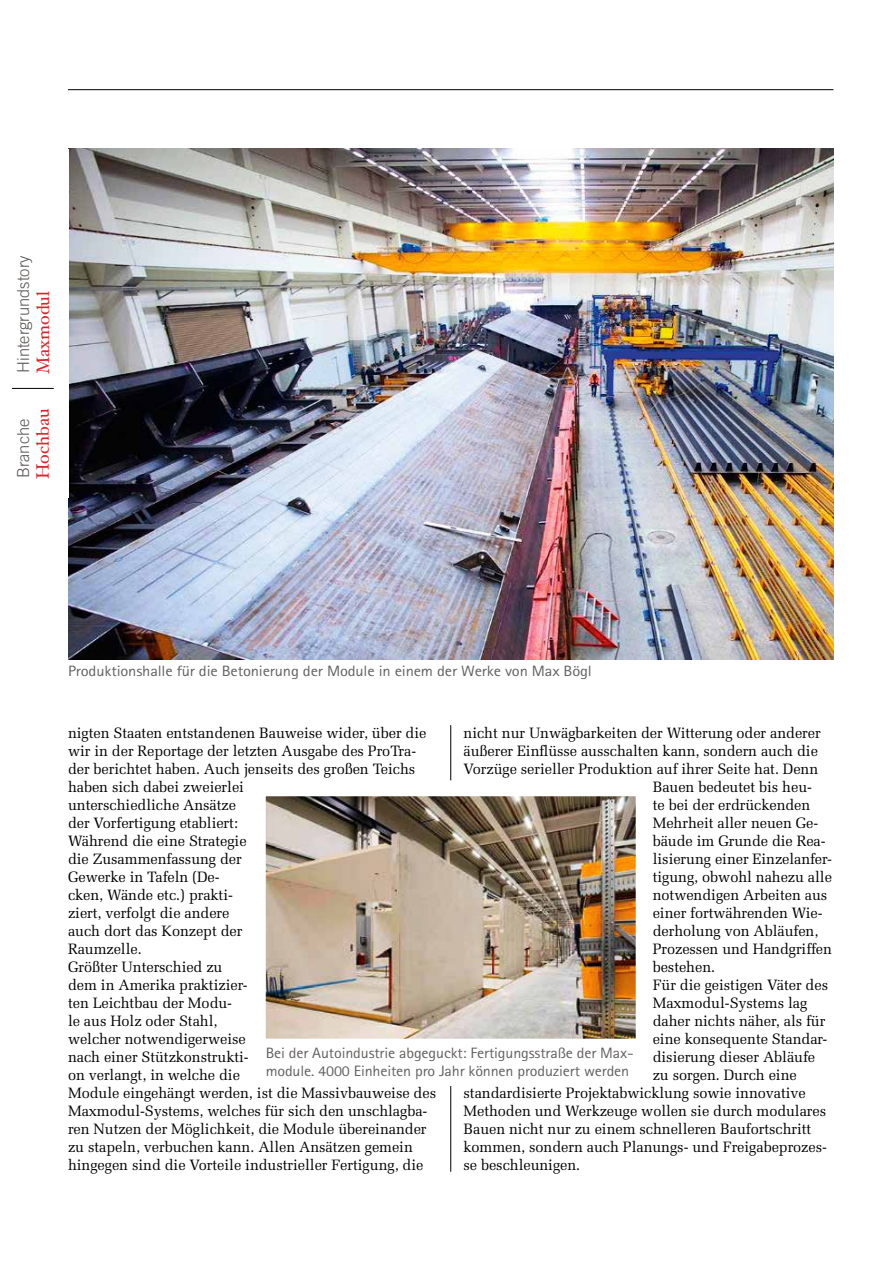
<style>
.page{position:relative;width:893px;height:1263px;background:#fff}
.page>*{position:absolute;margin:0;border:0;box-sizing:border-box;transform-origin:0 0}
.t1{font:18px "Hoefler Text";color:#da262b}
.t2{font:300 16.5px "Trade Gothic";color:#595654}
.t3{font:15px/18px "Melior LT Std";letter-spacing:-.005em;color:#000}
.t4{font:15px/18px "Agfa Rotis Sans Serif";letter-spacing:-.01em;color:#646160;scale:1.07 1}
.t5{font:15px "Agfa Rotis Sans Serif";letter-spacing:-.01em;color:#646160;scale:1.1 1}
</style>
<div class="page">
<hr style="left:68px;top:89px;width:765px;height:1px;background:#000">
<hr style="left:450px;top:725px;width:1px;height:447px;background:#000">
<img style="left:68px;top:149px;width:765px;height:510px">
<hr style="left:12px;top:388px;width:42px;height:1px;background:#000">
<img style="left:265px;top:772px;width:371px;height:274px">
<div style="left:266px;top:1046px;width:370px;height:39px;background:#fff"></div>
<p class="t2" style="left:13px;top:373px;width:119px;rotate:-90deg">Hintergrundstory</p>
<p class="t1" style="left:33px;top:374px;width:84px;rotate:-90deg">Maxmodul</p>
<p class="t2" style="left:13px;top:478px;width:61px;rotate:-90deg">Branche</p>
<p class="t1" style="left:32px;top:479px;width:72px;rotate:-90deg">Hochbau</p>
<p class="t5" style="left:68px;top:662px;width:478px">Produktionshalle für die Betonierung der Module in einem der Werke von Max Bögl</p>
<p class="t3" style="left:68px;top:724px;width:370px">nigten Staaten entstandenen Bauweise wider, über die wir in der Reportage der letzten Ausgabe des ProTra&shy;der berichtet haben. Auch jenseits des großen Teichs haben sich dabei zweierlei<br>unterschiedliche Ansätze<br>der Vorfertigung etabliert:<br>Während die eine Strategie<br>die Zusammenfassung der<br>Gewerke in Tafeln (De-<br>cken, Wände etc.) prakti-<br>ziert, verfolgt die andere<br>auch dort das Konzept der<br>Raumzelle.<br>Größter Unterschied zu<br>dem in Amerika praktizier-<br>ten Leichtbau der Modu-<br>le aus Holz oder Stahl,<br>welcher notwendigerweise<br>nach einer Stützkonstrukti-<br>on verlangt, in welche die<br>Module eingehängt werden, ist die Massivbauweise des Maxmodul-Systems, welches für sich den unschlagba&shy;ren Nutzen der Möglichkeit, die Module übereinander zu stapeln, verbuchen kann. Allen Ansätzen gemein hingegen sind die Vorteile industrieller Fertigung, die</p>
<p class="t3" style="left:463px;top:724px;width:359px">nicht nur Unwägbarkeiten der Witterung oder anderer</p>
<p class="t3" style="left:463px;top:742px;width:356px">äußerer Einflüsse ausschalten kann, sondern auch die</p>
<p class="t3" style="left:463px;top:760px;width:356px">Vorzüge serieller Produktion auf ihrer Seite hat. Denn</p>
<p class="t3" style="left:653px;top:778px;width:161px">Bauen bedeutet bis heu-</p>
<p class="t3" style="left:653px;top:796px;width:159px">te bei der erdrückenden</p>
<p class="t3" style="left:653px;top:814px;width:167px">Mehrheit aller neuen Ge-</p>
<p class="t3" style="left:653px;top:832px;width:174px">bäude im Grunde die Rea-</p>
<p class="t3" style="left:653px;top:850px;width:181px">lisierung einer Einzelanfer-</p>
<p class="t3" style="left:653px;top:868px;width:181px">tigung, obwohl nahezu alle</p>
<p class="t3" style="left:653px;top:886px;width:176px">notwendigen Arbeiten aus</p>
<p class="t3" style="left:653px;top:904px;width:171px">einer fortwährenden Wie-</p>
<p class="t3" style="left:653px;top:922px;width:167px">derholung von Abläufen,</p>
<p class="t3" style="left:653px;top:940px;width:181px">Prozessen und Handgriffen</p>
<p class="t3" style="left:653px;top:958px;width:64px">bestehen.</p>
<p class="t3" style="left:653px;top:976px;width:177px">Für die geistigen Väter des</p>
<p class="t3" style="left:653px;top:994px;width:156px">Maxmodul-Systems lag</p>
<p class="t3" style="left:653px;top:1012px;width:174px">daher nichts näher, als für</p>
<p class="t3" style="left:653px;top:1030px;width:176px">eine konsequente Standar-</p>
<p class="t3" style="left:653px;top:1048px;width:164px">disierung dieser Abläufe</p>
<p class="t3" style="left:653px;top:1066px;width:146px">zu sorgen. Durch eine</p>
<p class="t3" style="left:463px;top:1084px;width:344px">standardisierte Projektabwicklung sowie innovative</p>
<p class="t3" style="left:463px;top:1102px;width:364px">Methoden und Werkzeuge wollen sie durch modulares</p>
<p class="t3" style="left:463px;top:1120px;width:349px">Bauen nicht nur zu einem schnelleren Baufortschritt</p>
<p class="t3" style="left:463px;top:1138px;width:365px">kommen, sondern auch Planungs- und Freigabeprozes-</p>
<p class="t3" style="left:463px;top:1156px;width:118px">se beschleunigen.</p>
<p class="t4" style="left:266px;top:1043px;width:345px">Bei der Autoindustrie abgeguckt: Fertigungsstraße der Max&shy;module. 4000 Einheiten pro Jahr können produziert werden</p>
</div>
